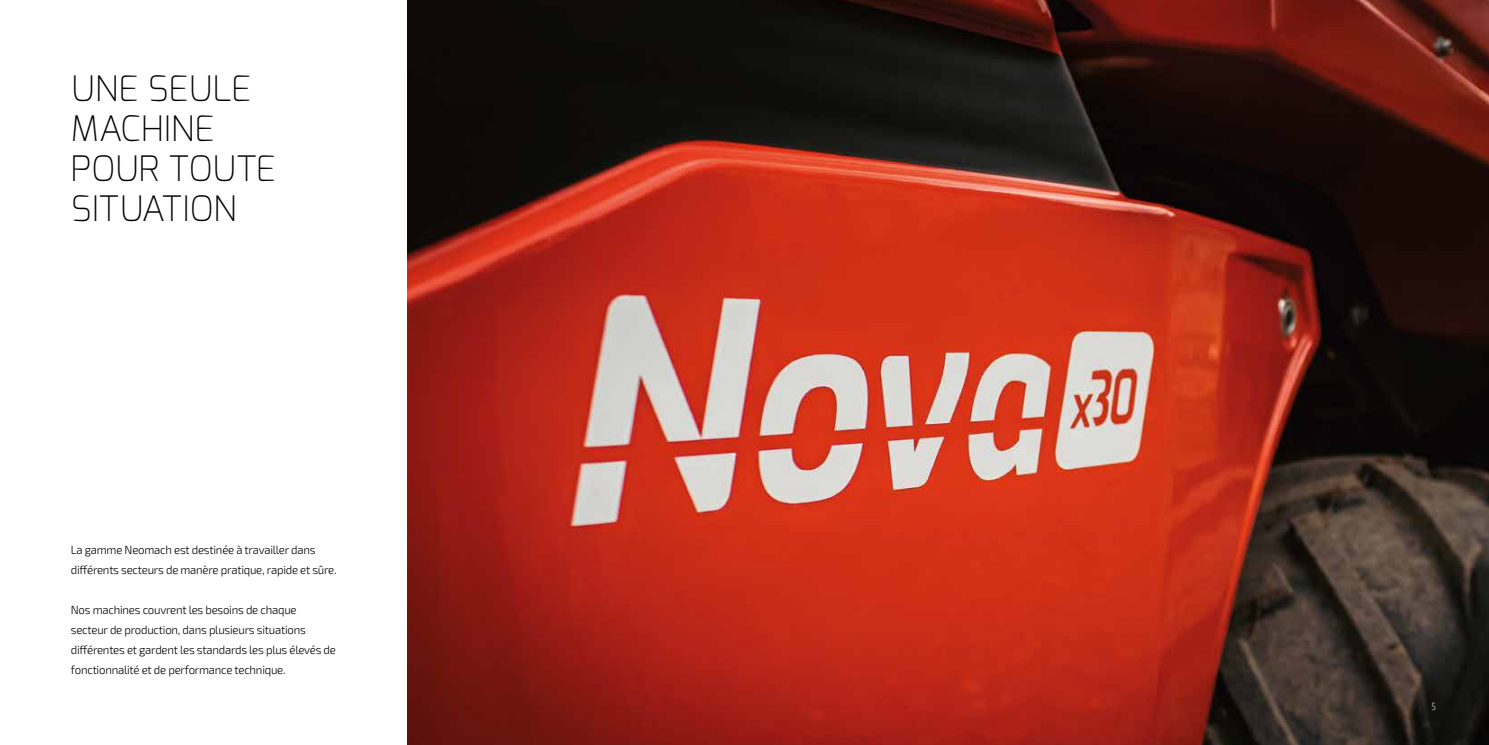
<style>
.page{position:relative;width:1489px;height:745px;background:#fff}
.page>*{position:absolute;margin:0;border:0;box-sizing:border-box;transform-origin:0 0}
.t1{font:200 35px/40px "Exo";color:#000}
.t2{font:300 11.88px/20px "Exo 2";letter-spacing:-.02em;color:#000;scale:.96 1}
.t3{font:300 condensed 10px "Open Sans";color:#fff}
</style>
<div class="page">
<img style="left:407px;top:0;width:1081px;height:744px">
<h1 class="t1" style="left:71px;top:68px;width:206px">UNE SEULE<br>MACHINE<br>POUR TOUTE<br>SITUATION</h1>
<p class="t2" style="left:71px;top:539px;width:278px">La gamme Neomach est destinée à travailler dans différents secteurs de manère pratique, rapide et sûre.</p>
<p class="t2" style="left:71px;top:599px;width:277px">Nos machines couvrent les besoins de chaque secteur de production, dans plusieurs situations différentes et gardent les standards les plus élevés de fonctionnalité et de performance technique.</p>
<p class="t3" style="left:1431px;top:698px;width:5px">5</p>
</div>
